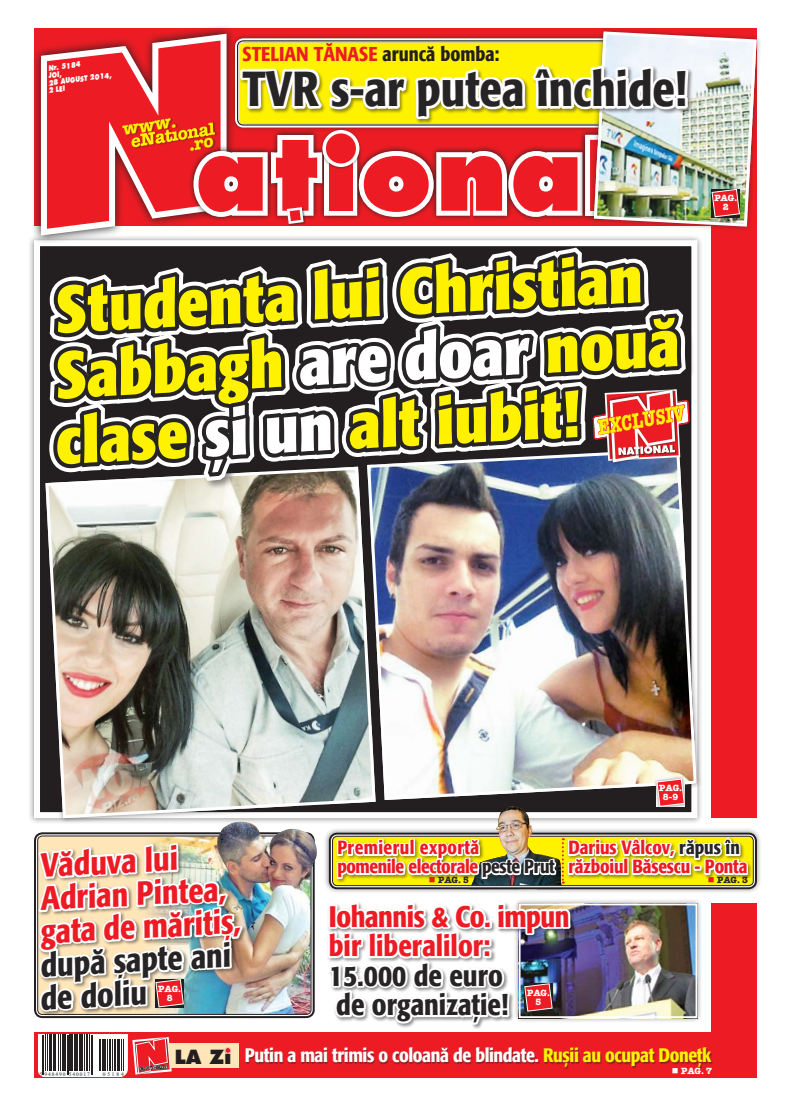
<style>
.page{position:relative;width:791px;height:1106px;background:#fff}
.page>*{position:absolute;margin:0;border:0;box-sizing:border-box;transform-origin:0 0}
.t1{font:100.7px "Futura Extra Bold Rom";color:#ed1c24}
.t2{font:700 condensed 65.6px/65.6px "R Formata";color:#fff200}
.t3{font:500 condensed 48.8px "R Formata";color:#272425}
.t4{font:500 condensed 33.2px/33.1px "R Formata";color:#ed1c24}
.t5{font:500 condensed 33.2px/33.1px "R Formata";color:#272425}
.t6{font:500 condensed 29.5px/29.4px "R Formata";letter-spacing:-.015em;color:#ed1c24}
.t7{font:500 condensed 29.5px/29.4px "R Formata";color:#272425}
.t8{font:21.6px "American Type Writer Bold Rom";color:#fff200;scale:.73 1}
.t9{font:500 condensed 20px "R Formata";color:#ed1c24}
.t10{font:500 condensed 19.4px "R Formata";letter-spacing:-.02em;color:#fff}
.t11{font:19.1px "Futura Extra Bold Rom";color:#231f20}
.t12{font:500 condensed 19px/19px "R Formata";letter-spacing:-.01em;color:#ed1c24}
.t13{font:17.6px "American Type Writer Bold Rom";color:#fff200}
.t14{font:9px/9px "American Type Writer Bold Rom";color:#fff;text-align:center}
.t15{font:9px "American Type Writer Bold Rom";color:#272425}
.t16{font:7.3px/7.3px "Futura Extra Bold Rom";color:#fff;scale:.8 1}
.t17{font:5.5px "Times New Roman";letter-spacing:.18em;color:#231f20}
.s1{color:#231f20}
.s2{font-size:70.7px}
.s3{color:#fff}
.s4{color:#272425}
.s5{color:#ed1c24}
.s6{color:#fff200}
</style>
<div class="page">
<svg style="left:31px;top:28px;width:5px;height:222px"></svg>
<img style="left:36px;top:27px;width:722px;height:1051px">
<p class="t16" style="left:45px;top:65px;width:82px;text-indent:3px;rotate:-7deg">Nr. 5184<br>JOi,<br>28 august 2014,<br>2 LEI</p>
<p class="t13" style="left:121px;top:119px;width:56px;rotate:-9deg">www.</p>
<p class="t9" style="left:243px;top:43px;width:258px">Stelian Tănase <span class="s1">aruncă bomba:</span></p>
<h3 class="t3" style="left:243px;top:62px;width:446px">TVR s-ar putea închide!</h3>
<h1 class="t1" style="left:195px;top:111px;width:389px">at<span class="s2">I</span>ona</h1>
<h2 class="t2" style="left:46px;top:279px;width:629px;rotate:-3deg">Studenta lui Christian<br>Sabbagh <span class="s3">are doar</span> nouă clase <span class="s3">şi un</span> alt iubit!</h2>
<p class="t8" style="left:595px;top:414px;width:122px;rotate:-10deg">EXCLUSIV</p>
<p class="t14" style="left:714px;top:194px;width:24px">PAG.<br>2</p>
<p class="t14" style="left:659px;top:783px;width:24px">PAG.<br>8-9</p>
<h3 class="t4" style="left:39px;top:849px;width:140px;rotate:-3deg">Văduva lui</h3>
<h3 class="t4" style="left:38px;top:883px;width:202px;rotate:-3deg">Adrian Pintea, gata de măritiș,</h3>
<h3 class="t5" style="left:38px;top:949px;width:195px;rotate:-3deg">după șapte ani de doliu</h3>
<p class="t14" style="left:158px;top:983px;width:24px">PAG.<br>8</p>
<p class="t12" style="left:337px;top:838px;width:219px">Premierul exportă<br>pomenile electorale <span class="s4">peste Prut</span></p>
<p class="t15" style="left:429px;top:873px;width:42px"><span class="s5">■</span> PAG. 5</p>
<p class="t12" style="left:568px;top:838px;width:180px">Darius Vâlcov, <span class="s4">răpus în </span>războiul Băsescu - Ponta</p>
<p class="t15" style="left:708px;top:873px;width:42px"><span class="s5">■</span> PAG. 3</p>
<h3 class="t6" style="left:329px;top:902px;width:242px">Iohannis &amp; Co. impun bir liberalilor:</h3>
<h3 class="t7" style="left:329px;top:961px;width:181px">15.000 de euro de organizație!</h3>
<p class="t14" style="left:527px;top:988px;width:24px">PAG.<br>5</p>
<p class="t17" style="left:40px;top:1070px;width:52px">5 948490 540017</p>
<p class="t17" style="left:103px;top:1070px;width:22px">05184</p>
<p class="t11" style="left:175px;top:1044px;width:58px">La Zi</p>
<p class="t10" style="left:245px;top:1044px;width:468px">Putin a mai trimis o coloană de blindate. <span class="s6">Rușii au ocupat Donețk</span></p>
<p class="t14" style="left:672px;top:1066px;width:42px">■ PAG. 7</p>
</div>
